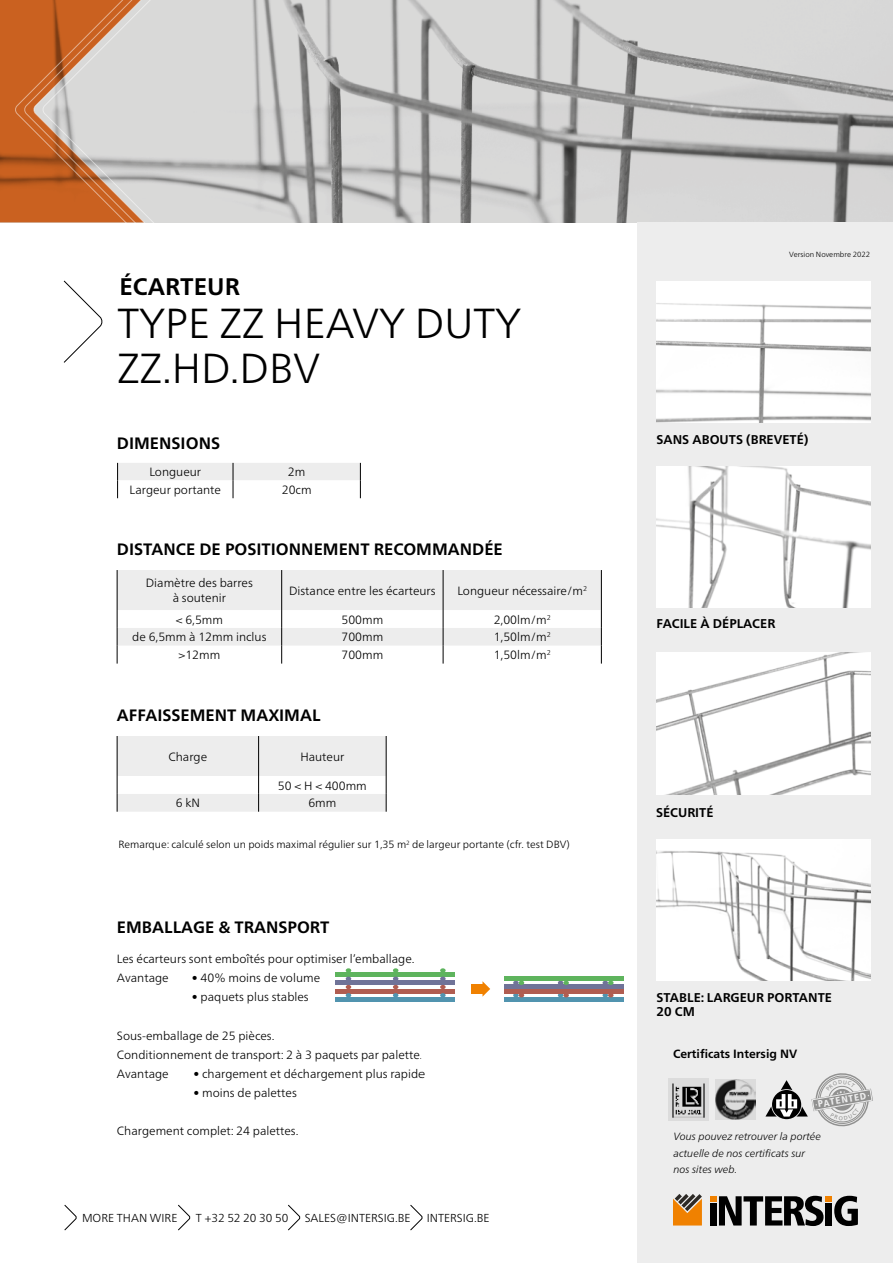
<style>
.page{position:relative;width:893px;height:1263px;background:#fff}
.page>*{position:absolute;margin:0;border:0;box-sizing:border-box;transform-origin:0 0}
.t1{font:300 42px/45px "Neue Frutiger World";color:#000}
.t2{font:700 24px "Neue Frutiger World";color:#000}
.t3{font:700 16.5px "Neue Frutiger World";color:#000}
.t4{font:700 12.75px/14.1px "Neue Frutiger World";color:#000}
.t5{font:300 12px/19.2px "Neue Frutiger World";color:#000}
.t6{font:700 12px "Neue Frutiger World";color:#000}
.t7{font:300 11.55px "Neue Frutiger World";color:#000}
.t8{font:300 10.5px "Neue Frutiger World";color:#000}
.t9{font:italic 300 10.5px/16.5px "Neue Frutiger World";color:#000}
.t10{font:900 condensed 9.45px "Frutiger LT Std";color:#fff}
.t11{font:300 7.5px "Neue Frutiger World";color:#000}
.t12{font:300 6.6px "DIN2014";color:#4e9535}
.t13{font:5.85px "ISOCPEUR";letter-spacing:.01em;color:#000}
</style>
<div class="page">
<img style="left:418px;top:0;width:475px;height:222px">
<svg style="left:0;top:0;width:14px;height:222px;background:#c65f1f"></svg>
<svg style="left:14px;top:0;width:9px;height:223px;background:#c76021"></svg>
<svg style="left:23px;top:0;width:9px;height:223px;background:#c76122"></svg>
<svg style="left:32px;top:0;width:9px;height:223px;background:#c8672a"></svg>
<svg style="left:41px;top:0;width:377px;height:463px"></svg>
<div style="left:637px;top:222px;width:256px;height:1041px;background:#ededed"></div>
<svg style="left:64px;top:1205px;width:13px;height:25px"></svg>
<svg style="left:178px;top:1205px;width:12px;height:25px"></svg>
<svg style="left:288px;top:1205px;width:12px;height:25px"></svg>
<svg style="left:410px;top:1205px;width:13px;height:25px"></svg>
<svg style="left:63px;top:280px;width:41px;height:83px"></svg>
<svg style="left:673px;top:1194px;width:29px;height:31px"></svg>
<svg style="left:710px;top:1196px;width:148px;height:30px"></svg>
<svg style="left:117px;top:463px;width:244px;height:35px"></svg>
<svg style="left:117px;top:570px;width:485px;height:94px"></svg>
<svg style="left:117px;top:736px;width:270px;height:76px"></svg>
<img style="left:656px;top:839px;width:214px;height:141px">
<img style="left:656px;top:653px;width:214px;height:141px">
<img style="left:656px;top:466px;width:214px;height:142px">
<img style="left:656px;top:281px;width:214px;height:141px">
<hr style="left:336px;top:972px;width:119px;height:4px;background:#5eb45d">
<hr style="left:336px;top:981px;width:119px;height:4px;background:#707398">
<hr style="left:336px;top:989px;width:119px;height:4px;background:#b05d51">
<hr style="left:336px;top:997px;width:119px;height:4px;background:#5194af">
<svg style="left:346px;top:968px;width:5px;height:29px"></svg>
<svg style="left:440px;top:968px;width:6px;height:29px"></svg>
<svg style="left:393px;top:968px;width:5px;height:29px"></svg>
<hr style="left:504px;top:985px;width:119px;height:4px;background:#707398">
<div style="left:504px;top:976px;width:119px;height:5px;background:#5eb45d"></div>
<svg style="left:513px;top:981px;width:11px;height:4px"></svg>
<svg style="left:558px;top:981px;width:11px;height:4px"></svg>
<svg style="left:602px;top:981px;width:12px;height:4px"></svg>
<hr style="left:504px;top:997px;width:119px;height:4px;background:#5194af">
<hr style="left:504px;top:989px;width:119px;height:4px;background:#b05d51">
<svg style="left:513px;top:993px;width:11px;height:4px"></svg>
<svg style="left:558px;top:993px;width:11px;height:4px"></svg>
<svg style="left:602px;top:993px;width:12px;height:4px"></svg>
<svg style="left:482px;top:981px;width:8px;height:16px"></svg>
<div style="left:471px;top:984px;width:14px;height:9px;background:#f08100"></div>
<img style="left:716px;top:1079px;width:40px;height:40px">
<img style="left:669px;top:1079px;width:40px;height:40px">
<svg style="left:765px;top:1073px;width:108px;height:54px"></svg>
<h2 class="t2" style="left:120px;top:266px;width:122px">ÉCARTEUR</h2>
<h1 class="t1" style="left:117px;top:301px;width:405px">TYPE ZZ HEAVY DUTY<br>ZZ.HD.DBV</h1>
<h3 class="t3" style="left:117px;top:428px;width:105px">DIMENSIONS</h3>
<p class="t5" style="left:149px;top:462px;width:53px">Longueur</p>
<p class="t5" style="left:288px;top:462px;width:19px">2m</p>
<p class="t5" style="left:130px;top:480px;width:93px">Largeur portante</p>
<p class="t5" style="left:282px;top:480px;width:31px">20cm</p>
<h3 class="t3" style="left:117px;top:535px;width:387px">DISTANCE DE POSITIONNEMENT RECOMMANDÉE</h3>
<p class="t5" style="left:146px;top:575px;width:109px;line-height:15px;text-align:center">Diamètre des barres à soutenir</p>
<p class="t5" style="left:289px;top:581px;width:148px">Distance entre les écarteurs</p>
<p class="t5" style="left:457px;top:581px;width:131px">Longueur nécessaire/m<sup>2</sup></p>
<p class="t5" style="left:176px;top:610px;width:49px">&lt; 6,5mm</p>
<p class="t5" style="left:341px;top:610px;width:43px">500mm</p>
<p class="t5" style="left:494px;top:610px;width:59px">2,00lm/m<sup>2</sup></p>
<p class="t5" style="left:132px;top:628px;width:136px">de 6,5mm à 12mm inclus</p>
<p class="t5" style="left:341px;top:628px;width:43px">700mm</p>
<p class="t5" style="left:494px;top:628px;width:59px">1,50lm/m<sup>2</sup></p>
<p class="t5" style="left:178px;top:645px;width:43px">&gt;12mm</p>
<p class="t5" style="left:341px;top:645px;width:43px">700mm</p>
<p class="t5" style="left:494px;top:645px;width:59px">1,50lm/m<sup>2</sup></p>
<h3 class="t3" style="left:117px;top:700px;width:205px">AFFAISSEMENT MAXIMAL</h3>
<p class="t5" style="left:168px;top:747px;width:40px">Charge</p>
<p class="t5" style="left:300px;top:747px;width:46px">Hauteur</p>
<p class="t5" style="left:278px;top:776px;width:90px">50 &lt; H &lt; 400mm</p>
<p class="t5" style="left:176px;top:794px;width:26px">6 kN</p>
<p class="t5" style="left:308px;top:794px;width:30px">6mm</p>
<p class="t8" style="left:118px;top:836px;width:453px">Remarque: calculé selon un poids maximal régulier sur 1,35 m<sup>2</sup> de largeur portante (cfr. test DBV)</p>
<h3 class="t3" style="left:117px;top:913px;width:214px">EMBALLAGE &amp; TRANSPORT</h3>
<p class="t5" style="left:117px;top:949px;width:299px">Les écarteurs sont emboîtés pour optimiser l’emballage.<br>Avantage</p>
<p class="t5" style="left:192px;top:968px;width:130px">• 40% moins de volume</p>
<p class="t5" style="left:192px;top:988px;width:118px">• paquets plus stables</p>
<p class="t5" style="left:117px;top:1026px;width:307px">Sous-emballage de 25 pièces.<br>Conditionnement de transport: 2 à 3 paquets par palette.<br>Avantage</p>
<p class="t5" style="left:193px;top:1064px;width:233px">• chargement et déchargement plus rapide</p>
<p class="t5" style="left:193px;top:1083px;width:105px">• moins de palettes</p>
<p class="t5" style="left:117px;top:1122px;width:183px">Chargement complet: 24 palettes.</p>
<p class="t12" style="left:422px;top:1071px;width:5px">+</p>
<p class="t7" style="left:82px;top:1209px;width:97px">MORE THAN WIRE</p>
<p class="t7" style="left:196px;top:1209px;width:94px">T +32 52 20 30 50</p>
<p class="t7" style="left:305px;top:1209px;width:107px">SALES@INTERSIG.BE</p>
<p class="t7" style="left:427px;top:1209px;width:64px">INTERSIG.BE</p>
<p class="t11" style="left:789px;top:248px;width:82px">Version Novembre 2022</p>
<p class="t4" style="left:657px;top:432px;width:153px">SANS ABOUTS (BREVETÉ)</p>
<p class="t4" style="left:657px;top:616px;width:120px">FACILE À DÉPLACER</p>
<p class="t4" style="left:656px;top:805px;width:59px">SÉCURITÉ</p>
<p class="t4" style="left:657px;top:990px;width:177px">STABLE: LARGEUR PORTANTE<br>20 CM</p>
<p class="t6" style="left:673px;top:1043px;width:126px">Certificats Intersig NV</p>
<p class="t10" style="left:817px;top:1099px;width:51px;rotate:-10deg">PATENTED</p>
<p class="t9" style="left:674px;top:1127px;width:149px">Vous pouvez retrouver la portée actuelle de nos certificats sur nos sites web.</p>
<p class="t13" style="left:693px;top:1132px;width:13px">Titel:</p>
<p class="t13" style="left:693px;top:1152px;width:21px">Plannr. :</p>
<p class="t13" style="left:797px;top:1150px;width:12px">Blad:</p>
</div>
